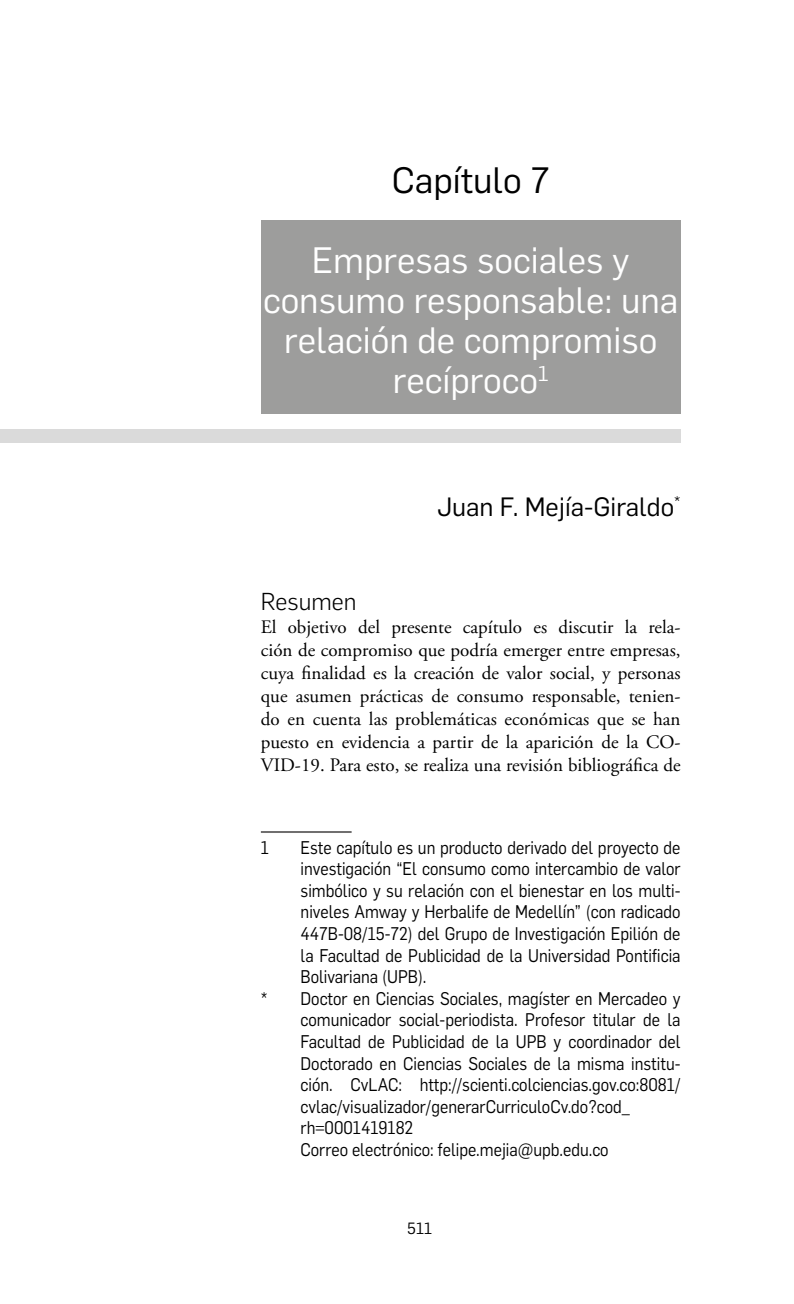
<style>
.page{position:relative;width:794px;height:1304px;background:#fff}
.page>*{position:absolute;margin:0;border:0;box-sizing:border-box;transform-origin:0 0}
.t1{font:36px/40px "Flama";color:#fff;text-align:center}
.t2{font:36px "Flama";color:#000}
.t3{font:26px "Flama";color:#000}
.t4{font:300 24px "Flama";color:#000}
.t5{font:19px/23px "Adobe Garamond Pro";color:#000;text-align:justify}
.t6{font:18px "Flama";color:#000;scale:.9 1}
.t7{font:16px "Flama";color:#000}
</style>
<div class="page">
<div style="left:261px;top:220px;width:419px;height:193px;background:#9d9d9c"></div>
<div style="left:0;top:429px;width:680px;height:13px;background:#dadada"></div>
<hr style="left:261px;top:831px;width:90px;height:2px;background:#706f6f">
<h1 class="t2" style="left:392px;top:156px;width:159px">Capítulo 7</h1>
<h1 class="t1" style="left:263px;top:238px;width:417px">Empresas sociales y consumo responsable: una relación de compromiso recíproco<sup>1</sup></h1>
<h2 class="t3" style="left:437px;top:489px;width:245px">Juan F. Mejía-Giraldo<sup>*</sup></h2>
<h3 class="t4" style="left:261px;top:585px;width:97px">Resumen</h3>
<p class="t5" style="left:261px;top:616px;width:421px">El objetivo del presente capítulo es discutir la rela&shy;ción de compromiso que podría emerger entre empresas, cuya finalidad es la creación de valor social, y personas que asumen prácticas de consumo responsable, tenien&shy;do en cuenta las problemáticas económicas que se han puesto en evidencia a partir de la aparición de la CO-VID-19. Para esto, se realiza una revisión bibliográfica de</p>
<p class="t6" style="left:261px;top:835px;width:11px">1</p>
<p class="t6" style="left:300px;top:835px;width:424px">Este capítulo es un producto derivado del proyecto de</p>
<p class="t6" style="left:300px;top:856px;width:424px">investigación “El consumo como intercambio de valor</p>
<p class="t6" style="left:300px;top:878px;width:424px">simbólico y su relación con el bienestar en los multi-</p>
<p class="t6" style="left:300px;top:900px;width:424px">niveles Amway y Herbalife de Medellín” (con radicado</p>
<p class="t6" style="left:300px;top:921px;width:424px">447B-08/15-72) del Grupo de Investigación Epilión de</p>
<p class="t6" style="left:300px;top:943px;width:424px">la Facultad de Publicidad de la Universidad Pontificia</p>
<p class="t6" style="left:300px;top:964px;width:141px">Bolivariana (UPB).</p>
<p class="t6" style="left:261px;top:986px;width:468px">* Doctor en Ciencias Sociales, magíster en Mercadeo y</p>
<p class="t6" style="left:300px;top:1008px;width:424px">comunicador social-periodista. Profesor titular de la</p>
<p class="t6" style="left:300px;top:1029px;width:423px">Facultad de Publicidad de la UPB y coordinador del</p>
<p class="t6" style="left:300px;top:1051px;width:424px">Doctorado en Ciencias Sociales de la misma institu-</p>
<p class="t6" style="left:300px;top:1072px;width:424px">ción. CvLAC: http://scienti.colciencias.gov.co:8081/</p>
<p class="t6" style="left:300px;top:1094px;width:367px">cvlac/visualizador/generarCurriculoCv.do?cod_</p>
<p class="t6" style="left:300px;top:1116px;width:127px">rh=0001419182</p>
<p class="t6" style="left:300px;top:1137px;width:344px">Correo electrónico: felipe.mejia@upb.edu.co</p>
<p class="t7" style="left:407px;top:1217px;width:26px">511</p>
</div>
